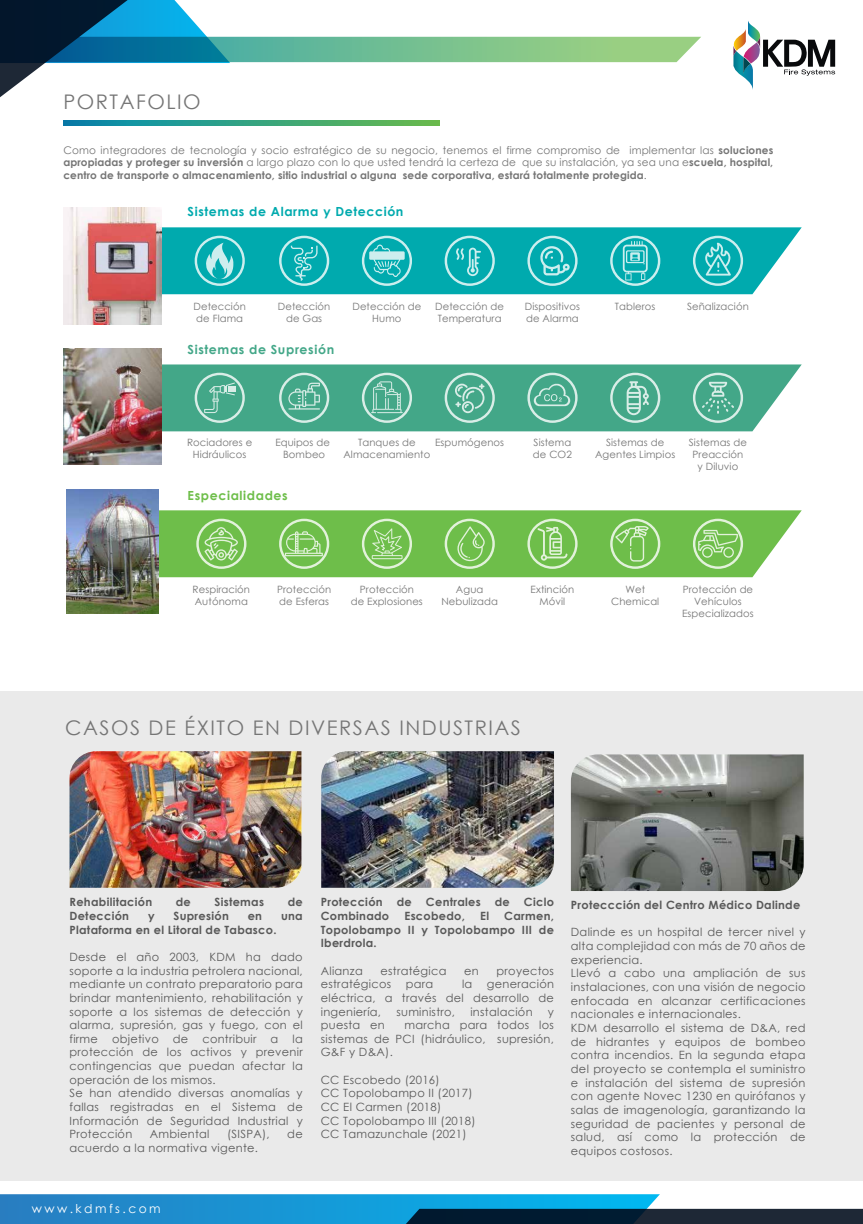
<style>
.page{position:relative;width:863px;height:1224px;background:#fff}
.page>*{position:absolute;margin:0;border:0;box-sizing:border-box;transform-origin:0 0}
.t1{font:20.12px "Century Gothic";letter-spacing:.075em;color:#757575}
.t2{font:700 12.51px "Century Gothic";letter-spacing:.05em;color:#00aaae}
.t3{font:700 12.51px "Century Gothic";letter-spacing:.05em;color:#43a788}
.t4{font:700 12.51px "Century Gothic";letter-spacing:.05em;color:#6ebe4a}
.t5{font:12.25px "Century Gothic";letter-spacing:.2em;color:#fff}
.t6{font:11.38px/13.7px "Century Gothic";letter-spacing:.025em;color:#595959}
.t7{font:700 11.38px/13.7px "Century Gothic";letter-spacing:.025em;color:#595959}
.t8{font:10.5px/12.6px "Century Gothic";letter-spacing:.01em;color:#757575;text-align:justify}
.t9{font:10.06px/12.1px "Century Gothic";letter-spacing:.01em;color:#757575;text-align:center}
.s1{font-weight:700}
</style>
<div class="page">
<svg style="left:0;top:1194px;width:863px;height:29px;background:#3386b1"></svg>
<svg style="left:0;top:0;width:701px;height:97px"></svg>
<div style="left:0;top:691px;width:863px;height:489px;background:#eaeaea"></div>
<svg style="left:63px;top:121px;width:376px;height:4px;background:#35a17f"></svg>
<img style="left:571px;top:754px;width:232px;height:136px">
<img style="left:69px;top:751px;width:232px;height:136px">
<img style="left:321px;top:751px;width:233px;height:136px">
<svg style="left:733px;top:21px;width:102px;height:69px"></svg>
<svg style="left:161px;top:364px;width:641px;height:67px;background:#52ad91"></svg>
<img style="left:63px;top:348px;width:98px;height:117px">
<svg style="left:195px;top:372px;width:50px;height:51px;background:#64b69c"></svg>
<svg style="left:445px;top:372px;width:50px;height:51px;background:#68b89f"></svg>
<svg style="left:527px;top:372px;width:50px;height:51px;background:#64b69c"></svg>
<svg style="left:610px;top:372px;width:50px;height:51px;background:#6ab9a1"></svg>
<svg style="left:693px;top:372px;width:50px;height:51px;background:#64b69d"></svg>
<svg style="left:158px;top:510px;width:644px;height:67px;background:#78c257"></svg>
<img style="left:67px;top:490px;width:91px;height:123px">
<svg style="left:196px;top:518px;width:50px;height:51px;background:#8ecc72"></svg>
<svg style="left:610px;top:518px;width:50px;height:51px;background:#89ca6b"></svg>
<svg style="left:279px;top:518px;width:50px;height:51px;background:#8ccb6f"></svg>
<svg style="left:362px;top:518px;width:50px;height:51px;background:#89ca6c"></svg>
<svg style="left:445px;top:518px;width:50px;height:51px;background:#86c969"></svg>
<svg style="left:527px;top:518px;width:50px;height:51px;background:#8dcb70"></svg>
<svg style="left:693px;top:518px;width:50px;height:51px;background:#8ccb70"></svg>
<svg style="left:161px;top:227px;width:640px;height:67px;background:#12afb3"></svg>
<svg style="left:362px;top:236px;width:50px;height:50px;background:#42c0c2"></svg>
<svg style="left:445px;top:236px;width:50px;height:50px;background:#2eb9bc"></svg>
<svg style="left:195px;top:236px;width:50px;height:50px;background:#42c0c2"></svg>
<img style="left:64px;top:207px;width:97px;height:117px">
<svg style="left:527px;top:236px;width:50px;height:50px;background:#34bbbe"></svg>
<svg style="left:610px;top:236px;width:50px;height:50px;background:#3abdc0"></svg>
<svg style="left:279px;top:372px;width:50px;height:51px;background:#66b79e"></svg>
<svg style="left:362px;top:372px;width:50px;height:51px;background:#67b79e"></svg>
<svg style="left:279px;top:236px;width:50px;height:50px;background:#2eb9bc"></svg>
<svg style="left:693px;top:236px;width:50px;height:50px;background:#35bbbe"></svg>
<h1 class="t1" style="left:63px;top:88px;width:139px">PORTAFOLIO</h1>
<p class="t8" style="left:63px;top:143px;width:711px">Como integradores de tecnología y socio estratégico de su negocio, tenemos el firme compromiso de implementar las <span class="s1">soluciones apropiadas y proteger su inversión</span> a largo plazo con lo que usted tendrá la certeza de que su instalación, ya sea una e<span class="s1">scuela, hospital, centro de transporte o almacenamiento, sitio industrial o alguna sede corporativa, estará totalmente protegida</span>.</p>
<p class="t2" style="left:188px;top:202px;width:217px">Sistemas de Alarma y Detección</p>
<p class="t9" style="left:193px;top:300px;width:54px;text-align:left">Detección de Flama</p>
<p class="t9" style="left:352px;top:300px;width:70px">Detección de<br>Humo</p>
<p class="t9" style="left:435px;top:300px;width:70px;text-align:left">Detección de<br>Temperatura</p>
<p class="t9" style="left:525px;top:300px;width:57px;text-align:left">Dispositivos de Alarma</p>
<p class="t9" style="left:278px;top:300px;width:54px">Detección</p>
<p class="t9" style="left:615px;top:300px;width:42px">Tableros</p>
<p class="t9" style="left:286px;top:312px;width:38px">de Gas</p>
<p class="t3" style="left:188px;top:339px;width:148px">Sistemas de Supresión</p>
<p class="t9" style="left:687px;top:300px;width:63px">Señalización</p>
<p class="t9" style="left:435px;top:436px;width:70px">Espumógenos</p>
<p class="t9" style="left:533px;top:436px;width:41px;text-align:left">Sistema de CO2</p>
<p class="t9" style="left:187px;top:436px;width:67px">Rociadores e<br>Hidráulicos</p>
<p class="t9" style="left:595px;top:436px;width:82px">Sistemas de<br>Agentes Limpios</p>
<p class="t9" style="left:689px;top:436px;width:60px">Sistemas de<br>Preacción y Diluvio</p>
<p class="t9" style="left:275px;top:436px;width:56px">Equipos de<br>Bombeo</p>
<p class="t9" style="left:343px;top:436px;width:88px">Tanques de<br>Almacenamiento</p>
<p class="t4" style="left:188px;top:486px;width:102px">Especialidades</p>
<p class="t9" style="left:193px;top:583px;width:59px;text-align:left">Respiración<br>Autónoma</p>
<p class="t9" style="left:530px;top:583px;width:45px">Extinción<br>Móvil</p>
<p class="t9" style="left:277px;top:583px;width:55px;text-align:left">Protección de Esferas</p>
<p class="t9" style="left:351px;top:583px;width:73px">Protección<br>de Explosiones</p>
<p class="t9" style="left:611px;top:583px;width:50px">Wet<br>Chemical</p>
<p class="t9" style="left:682px;top:583px;width:73px">Protección de<br>Vehículos<br>Especializados</p>
<p class="t9" style="left:441px;top:583px;width:58px">Agua<br>Nebulizada</p>
<h1 class="t1" style="left:65px;top:713px;width:457px">CASOS DE ÉXITO EN DIVERSAS INDUSTRIAS</h1>
<p class="t7" style="left:69px;top:894px;width:84px">Rehabilitación</p>
<p class="t7" style="left:176px;top:894px;width:17px">de</p>
<p class="t7" style="left:214px;top:894px;width:51px">Sistemas</p>
<p class="t7" style="left:288px;top:894px;width:17px">de</p>
<p class="t7" style="left:571px;top:897px;width:231px">Proteccción del Centro Médico Dalinde</p>
<p class="t7" style="left:69px;top:908px;width:61px">Detección</p>
<p class="t7" style="left:148px;top:908px;width:8px">y</p>
<p class="t7" style="left:173px;top:908px;width:57px">Supresión</p>
<p class="t7" style="left:248px;top:908px;width:16px">en</p>
<p class="t7" style="left:281px;top:908px;width:23px">una</p>
<p class="t7" style="left:69px;top:922px;width:208px">Plataforma en el Litoral de Tabasco.</p>
<p class="t6" style="left:69px;top:949px;width:235px">Desde el año 2003, KDM ha dado soporte a la industria petrolera nacional, mediante un contrato preparatorio para brindar mantenimiento, rehabilitación y soporte a los sistemas de detección y alarma, supresión, gas y fuego, con el firme objetivo de contribuir a la protección de los activos y prevenir contingencias que puedan afectar la operación de los mismos.<br>Se han atendido diversas anomalías y fallas registradas en el Sistema de Información de Seguridad Industrial y Protección</p>
<p class="t7" style="left:321px;top:894px;width:235px">Protección de Centrales de Ciclo<br>Combinado</p>
<p class="t7" style="left:321px;top:908px;width:235px;text-align:justify;text-indent:183px">Carmen, Topolobampo II y Topolobampo III de Iberdrola.</p>
<p class="t6" style="left:321px;top:963px;width:43px">Alianza</p>
<p class="t6" style="left:380px;top:963px;width:68px">estratégica</p>
<p class="t6" style="left:464px;top:963px;width:16px">en</p>
<p class="t6" style="left:496px;top:963px;width:59px">proyectos</p>
<p class="t6" style="left:321px;top:976px;width:72px">estratégicos</p>
<p class="t6" style="left:406px;top:976px;width:29px">para</p>
<p class="t6" style="left:462px;top:976px;width:12px">la</p>
<p class="t7" style="left:404px;top:908px;width:62px">Escobedo,</p>
<p class="t7" style="left:480px;top:908px;width:10px">El</p>
<p class="t6" style="left:571px;top:925px;width:236px">Dalinde es un hospital de tercer nivel y alta complejidad con más de 70 años de experiencia.<br>Llevó a cabo una ampliación de sus instalaciones, con una visión de negocio enfocada en alcanzar certificaciones nacionales e internacionales.<br>KDM desarrollo el sistema de D&amp;A, red de hidrantes y equipos de bombeo contra incendios. En la segunda etapa del proyecto se contempla el suministro e instalación del sistema de supresión con agente Novec 1230 en quirófanos y salas de imagenología, garantizando la seguridad de pacientes y personal de salud, así como la protección de equipos costosos.</p>
<p class="t6" style="left:321px;top:976px;width:235px;text-align:justify;text-indent:166px">generación eléctrica, a través del desarrollo de ingeniería,</p>
<p class="t6" style="left:396px;top:1004px;width:60px">suministro,</p>
<p class="t6" style="left:470px;top:1004px;width:64px">instalación</p>
<p class="t6" style="left:548px;top:1004px;width:8px">y</p>
<p class="t6" style="left:321px;top:1017px;width:235px;text-align:justify;text-indent:84px">marcha para todos los sistemas de PCI (hidráulico, supresión, G&amp;F y D&amp;A).</p>
<p class="t6" style="left:321px;top:1072px;width:156px">CC Escobedo (2016)<br>CC Topolobampo II (2017)<br>CC El Carmen (2018)<br>CC Topolobampo III (2018)<br>CC Tamazunchale (2021)</p>
<p class="t6" style="left:321px;top:1017px;width:66px">puesta en</p>
<p class="t6" style="left:150px;top:1127px;width:61px">Ambiental</p>
<p class="t6" style="left:227px;top:1127px;width:44px">(SISPA),</p>
<p class="t6" style="left:287px;top:1127px;width:17px">de</p>
<p class="t6" style="left:69px;top:1140px;width:190px">acuerdo a la normativa vigente.</p>
<p class="t5" style="left:32px;top:1199px;width:130px">www.kdmfs.com</p>
</div>
